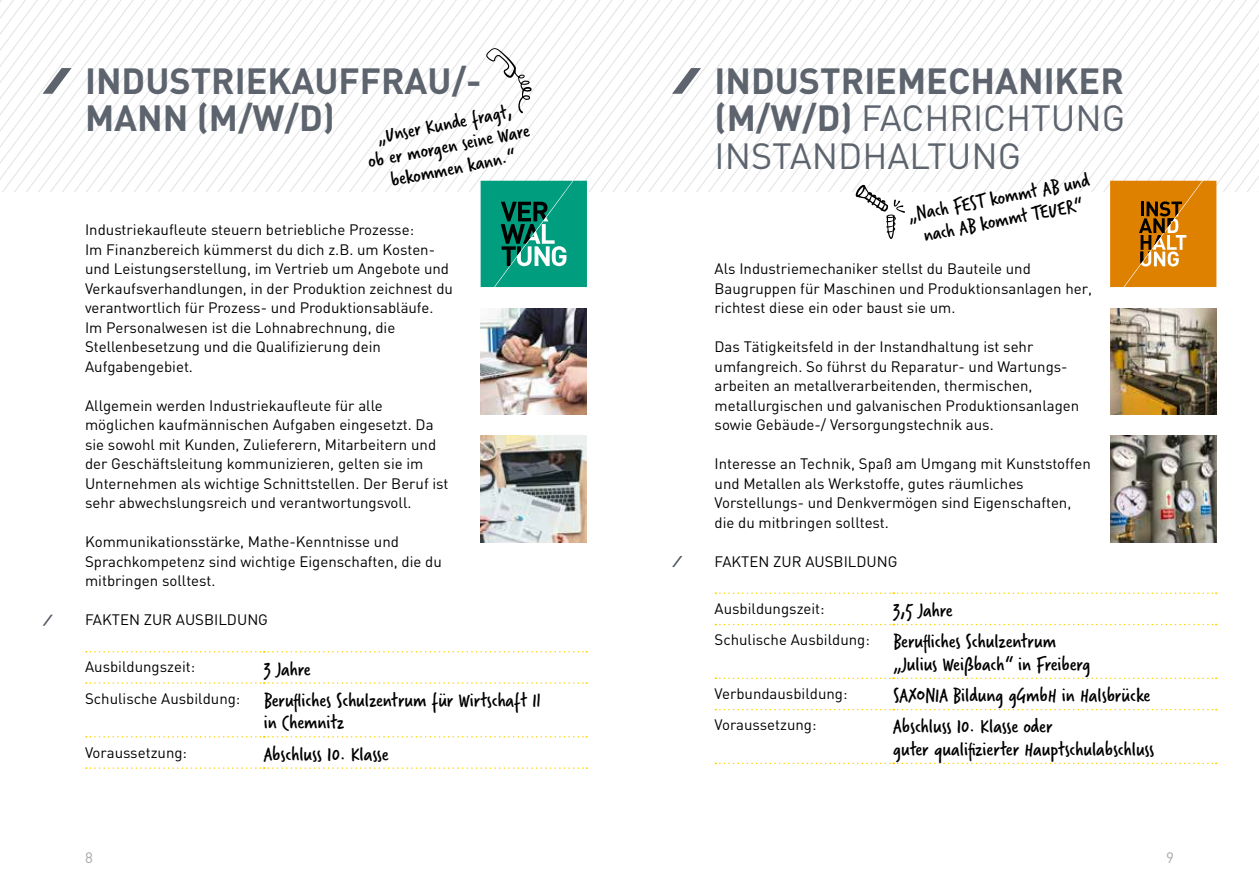
<style>
.page{position:relative;width:1259px;height:893px;background:#fff}
.page>*{position:absolute;margin:0;border:0;box-sizing:border-box;transform-origin:0 0}
.t1{font:700 36px/37.5px "DIN";color:#5d646e}
.t2{font:21px/22.5px "Verveine";color:#000}
.t3{font:15px/19.5px "DIN";color:#000}
.t4{font:15px "DIN";color:#a9a7ab}
.s1{font-family:"DIN";font-size:15px}
.s2{font-weight:400}
</style>
<div class="page">
<svg style="left:891px;top:0;width:12px;height:185px"></svg>
<svg style="left:903px;top:0;width:12px;height:191px"></svg>
<svg style="left:915px;top:0;width:12px;height:191px"></svg>
<svg style="left:927px;top:0;width:12px;height:191px"></svg>
<svg style="left:939px;top:0;width:12px;height:191px"></svg>
<svg style="left:951px;top:0;width:12px;height:191px"></svg>
<svg style="left:963px;top:0;width:12px;height:191px"></svg>
<svg style="left:975px;top:0;width:12px;height:191px"></svg>
<svg style="left:987px;top:0;width:12px;height:191px"></svg>
<svg style="left:999px;top:0;width:12px;height:191px"></svg>
<svg style="left:1011px;top:0;width:12px;height:191px"></svg>
<svg style="left:1023px;top:0;width:12px;height:191px"></svg>
<svg style="left:0;top:0;width:234px;height:191px"></svg>
<svg style="left:86px;top:651px;width:501px;height:1px"></svg>
<svg style="left:86px;top:682px;width:501px;height:2px"></svg>
<svg style="left:86px;top:736px;width:501px;height:2px"></svg>
<svg style="left:86px;top:767px;width:501px;height:2px"></svg>
<svg style="left:480px;top:181px;width:107px;height:106px;background:#12977c"></svg>
<img style="left:480px;top:308px;width:107px;height:107px">
<img style="left:480px;top:436px;width:107px;height:106px">
<svg style="left:43px;top:615px;width:10px;height:11px"></svg>
<svg style="left:486px;top:48px;width:45px;height:65px"></svg>
<svg style="left:672px;top:68px;width:29px;height:26px"></svg>
<svg style="left:715px;top:592px;width:501px;height:2px"></svg>
<svg style="left:715px;top:624px;width:501px;height:1px"></svg>
<svg style="left:715px;top:678px;width:501px;height:1px"></svg>
<svg style="left:715px;top:709px;width:501px;height:1px"></svg>
<svg style="left:715px;top:763px;width:501px;height:1px"></svg>
<img style="left:1110px;top:436px;width:106px;height:106px">
<svg style="left:1035px;top:0;width:224px;height:287px"></svg>
<img style="left:1110px;top:308px;width:106px;height:107px">
<svg style="left:672px;top:556px;width:10px;height:11px"></svg>
<svg style="left:855px;top:185px;width:50px;height:54px"></svg>
<h1 class="t1" style="left:85px;top:60px;width:398px">INDUSTRIEKAUFFRAU/-<br>MANN (M/W/D)</h1>
<h2 class="t2" style="left:362px;top:129px;width:166px;text-align:center;rotate:-11deg">„Unser Kunde fragt,<br>ob er morgen seine Ware bekommen kann.“</h2>
<p class="t3" style="left:85px;top:220px;width:369px">Industriekaufleute steuern betriebliche Prozesse:<br>Im Finanzbereich kümmerst du dich z.B. um Kosten&shy;und Leistungserstellung, im Vertrieb um Angebote und Verkaufsverhandlungen, in der Produktion zeichnest du verantwortlich für Prozess- und Produktionsabläufe.<br>Im Personalwesen ist die Lohnabrechnung, die Stellenbesetzung und die Qualifizierung dein Aufgabengebiet.</p>
<p class="t3" style="left:85px;top:395px;width:365px">Allgemein werden Industriekaufleute für alle möglichen kaufmännischen Aufgaben eingesetzt. Da sie sowohl mit Kunden, Zulieferern, Mitarbeitern und der Geschäftsleitung kommunizieren, gelten sie im Unternehmen als wichtige Schnittstellen. Der Beruf ist sehr abwechslungsreich und verantwortungsvoll.</p>
<p class="t3" style="left:85px;top:532px;width:358px">Kommunikationsstärke, Mathe-Kenntnisse und<br>Sprachkompetenz sind wichtige Eigenschaften, die du mitbringen solltest.</p>
<p class="t3" style="left:85px;top:610px;width:184px">FAKTEN ZUR AUSBILDUNG</p>
<p class="t3" style="left:85px;top:657px;width:112px">Ausbildungszeit:</p>
<h2 class="t2" style="left:85px;top:653px;width:457px;line-height:31.3px;text-indent:179px">3 Jahre<br><span class="s1">Schulische Ausbildung:</span> Berufliches Schulzentrum für Wirtschaft II</h2>
<h2 class="t2" style="left:264px;top:711px;width:82px">in Chemnitz</h2>
<p class="t3" style="left:85px;top:742px;width:103px">Voraussetzung:</p>
<h2 class="t2" style="left:264px;top:743px;width:126px">Abschluss 10. Klasse</h2>
<h1 class="t1" style="left:714px;top:60px;width:412px;text-align:justify">INDUSTRIEMECHANIKER (M/W/D) <span class="s2">FACHRICHTUNG INSTANDHALTUNG</span></h1>
<h2 class="t2" style="left:906px;top:204px;width:186px;text-align:center;rotate:-11deg">„Nach FEST kommt AB und nach AB kommt TEUER“</h2>
<p class="t3" style="left:714px;top:259px;width:379px">Als Industriemechaniker stellst du Bauteile und<br>Baugruppen für Maschinen und Produktionsanlagen her, richtest diese ein oder baust sie um.</p>
<p class="t3" style="left:714px;top:337px;width:366px">Das Tätigkeitsfeld in der Instandhaltung ist sehr umfangreich. So führst du Reparatur- und Wartungs&shy;arbeiten an metallverarbeitenden, thermischen, metallurgischen und galvanischen Produktionsanlagen sowie Gebäude-/ Versorgungstechnik aus.</p>
<p class="t3" style="left:714px;top:454px;width:378px">Interesse an Technik, Spaß am Umgang mit Kunststoffen und Metallen als Werkstoffe, gutes räumliches Vorstellungs- und Denkvermögen sind Eigenschaften, die du mitbringen solltest.</p>
<p class="t3" style="left:714px;top:551px;width:184px">FAKTEN ZUR AUSBILDUNG</p>
<p class="t3" style="left:714px;top:598px;width:112px">Ausbildungszeit:</p>
<h2 class="t2" style="left:714px;top:595px;width:343px;line-height:31.3px;text-indent:179px">3,5 Jahre<br><span class="s1">Schulische Ausbildung:</span> Berufliches Schulzentrum</h2>
<h2 class="t2" style="left:893px;top:653px;width:199px">„Julius Weißbach“ in Freiberg</h2>
<p class="t3" style="left:714px;top:684px;width:134px">Verbundausbildung:</p>
<h2 class="t2" style="left:893px;top:684px;width:259px">SAXONIA Bildung gGmbH in Halsbrücke</h2>
<p class="t3" style="left:714px;top:715px;width:103px">Voraussetzung:</p>
<h2 class="t2" style="left:893px;top:715px;width:263px">Abschluss 10. Klasse oder<br>guter qualifizierter Hauptschulabschluss</h2>
<p class="t4" style="left:85px;top:848px;width:9px">8</p>
<p class="t4" style="left:1166px;top:848px;width:9px">9</p>
</div>
